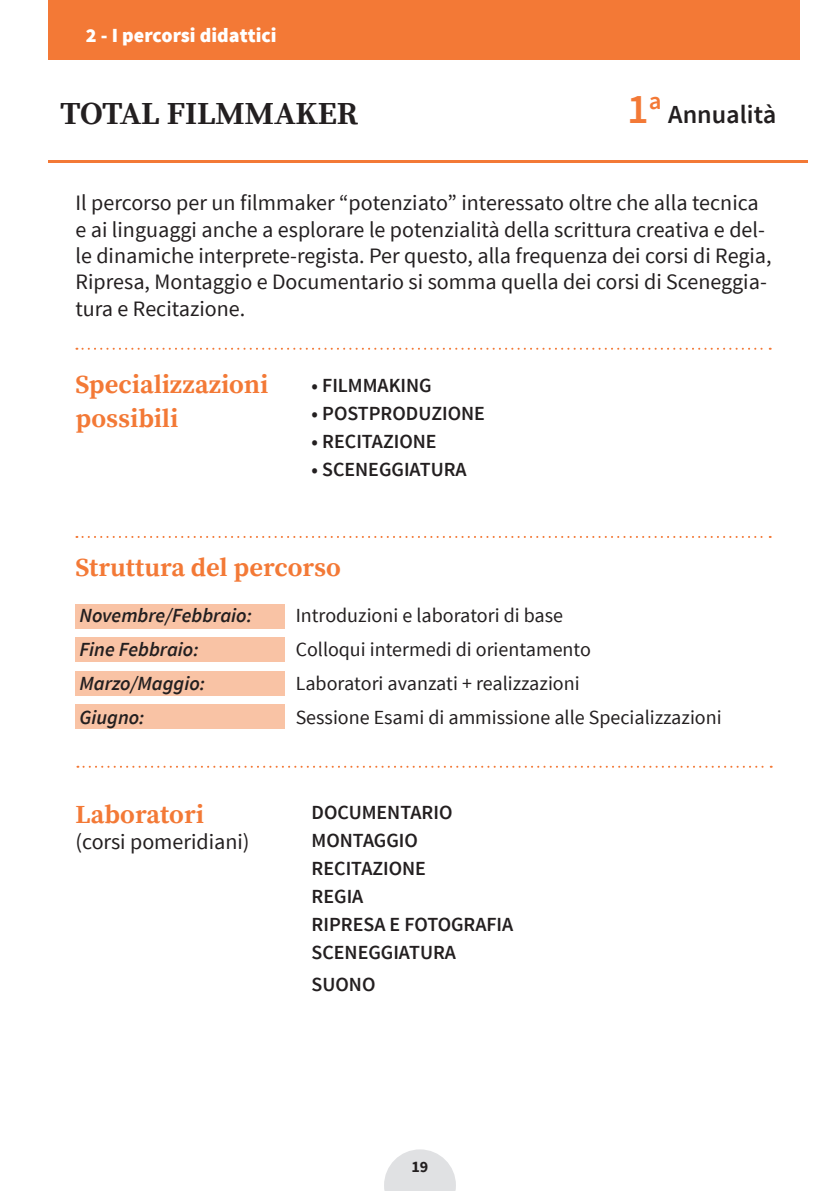
<style>
.page{position:relative;width:840px;height:1191px;background:#fff}
.page>*{position:absolute;margin:0;border:0;box-sizing:border-box;transform-origin:0 0}
.t1{font:600 42px "Source Sans Pro";color:#f37936}
.t2{font:700 32px "Source Serif Pro";letter-spacing:-.01em;color:#231f20}
.t3{font:700 26px "Source Serif Pro";color:#f37936}
.t4{font:600 26px "Source Sans Pro";color:#231f20}
.t5{font:22px/26.4px "Source Sans Pro";color:#231f20}
.t6{font:20px "Source Sans Pro";color:#231f20}
.t7{font:600 20px "Source Sans Pro";color:#231f20}
.t8{font:italic 600 20px "Source Sans Pro";color:#231f20}
.t9{font:900 20px "Source Sans Pro";color:#fff}
.t10{font:700 16px "Source Sans Pro";color:#231f20}
</style>
<div class="page">
<div style="left:75px;top:604px;width:210px;height:25px;background:#f9c3a5"></div>
<div style="left:75px;top:670px;width:210px;height:25px;background:#f9c3a5"></div>
<div style="left:75px;top:637px;width:210px;height:25px;background:#f9c3a5"></div>
<div style="left:75px;top:704px;width:210px;height:25px;background:#f9c3a5"></div>
<hr style="left:48px;top:160px;width:759px;height:3px;background:#f37936">
<div style="left:48px;top:0;width:751px;height:59px;background:#f37936"></div>
<svg style="left:77px;top:765px;width:694px;height:2px"></svg>
<svg style="left:76px;top:536px;width:694px;height:2px"></svg>
<svg style="left:76px;top:348px;width:694px;height:2px"></svg>
<svg style="left:384px;top:1149px;width:71px;height:42px"></svg>
<p class="t9" style="left:86px;top:22px;width:192px">2 - I percorsi didattici</p>
<p class="t2" style="left:60px;top:94px;width:299px">TOTAL FILMMAKER</p>
<p class="t1" style="left:627px;top:83px;width:36px">1<sup>a</sup></p>
<p class="t4" style="left:667px;top:98px;width:110px">Annualità</p>
<p class="t5" style="left:75px;top:190px;width:697px">Il percorso per un filmmaker “potenziato” interessato oltre che alla tecnica e ai linguaggi anche a esplorare le potenzialità della scrittura creativa e del&shy;le dinamiche interprete-regista. Per questo, alla frequenza dei corsi di Regia, Ripresa, Montaggio e Documentario si somma quella dei corsi di Sceneggia&shy;tura e Recitazione.</p>
<p class="t3" style="left:75px;top:369px;width:194px">Specializzazioni</p>
<p class="t3" style="left:75px;top:403px;width:104px">possibili</p>
<p class="t7" style="left:311px;top:373px;width:122px">• FILMMAKING</p>
<p class="t7" style="left:311px;top:401px;width:175px">• POSTPRODUZIONE</p>
<p class="t7" style="left:311px;top:429px;width:126px">• RECITAZIONE</p>
<p class="t7" style="left:311px;top:457px;width:156px">• SCENEGGIATURA</p>
<p class="t3" style="left:75px;top:552px;width:267px">Struttura del percorso</p>
<p class="t8" style="left:79px;top:603px;width:174px">Novembre/Febbraio:</p>
<p class="t6" style="left:295px;top:603px;width:269px">Introduzioni e laboratori di base</p>
<p class="t8" style="left:79px;top:637px;width:121px">Fine Febbraio:</p>
<p class="t6" style="left:295px;top:637px;width:296px">Colloqui intermedi di orientamento</p>
<p class="t8" style="left:79px;top:671px;width:127px">Marzo/Maggio:</p>
<p class="t6" style="left:295px;top:671px;width:285px">Laboratori avanzati + realizzazioni</p>
<p class="t8" style="left:79px;top:705px;width:67px">Giugno:</p>
<p class="t6" style="left:295px;top:705px;width:427px">Sessione Esami di ammissione alle Specializzazioni</p>
<p class="t3" style="left:75px;top:799px;width:130px">Laboratori</p>
<p class="t5" style="left:75px;top:829px;width:175px">(corsi pomeridiani)</p>
<p class="t7" style="left:311px;top:799px;width:142px">DOCUMENTARIO</p>
<p class="t7" style="left:311px;top:827px;width:108px">MONTAGGIO</p>
<p class="t7" style="left:311px;top:855px;width:116px">RECITAZIONE</p>
<p class="t7" style="left:311px;top:883px;width:53px">REGIA</p>
<p class="t7" style="left:311px;top:911px;width:203px">RIPRESA E FOTOGRAFIA</p>
<p class="t7" style="left:311px;top:939px;width:146px">SCENEGGIATURA</p>
<p class="t7" style="left:311px;top:971px;width:65px">SUONO</p>
<p class="t10" style="left:411px;top:1156px;width:18px">19</p>
</div>
